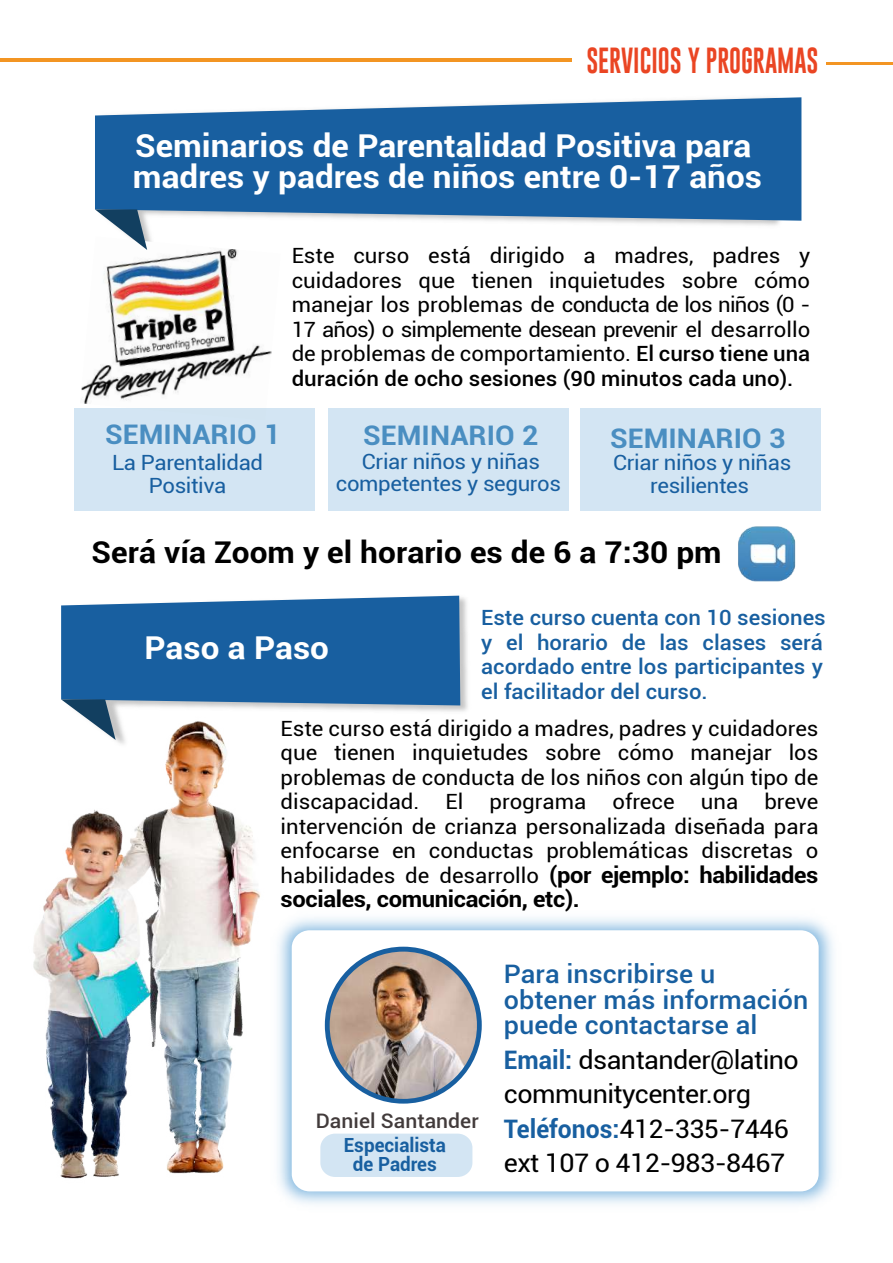
<style>
.page{position:relative;width:893px;height:1263px;background:#fff}
.page>*{position:absolute;margin:0;border:0;box-sizing:border-box;transform-origin:0 0}
.t1{font:700 31.5px/31.5px "Roboto";color:#fff;scale:1.06 1}
.t2{font:700 30px "Roboto";color:#000;scale:1.06 1}
.t3{font:30px "Gobold";color:#ea4523;scale:.79 1}
.t4{font:700 27px "Roboto";color:#4a8ec1;scale:1.06 1}
.t5{font:25.5px/34.5px "Roboto";letter-spacing:-.02em;color:#000;scale:1.06 1}
.t6{font:500 25.5px/25.5px "Roboto";color:#185fa0;scale:1.06 1}
.t7{font:700 22.5px "Roboto";letter-spacing:-.015em;color:#000;scale:1.06 1}
.t8{font:21px/24.5px "Roboto";color:#000;text-align:justify;scale:1.06 1}
.t9{font:500 21px/24.5px "Roboto";color:#185fa0;scale:1.06 1}
.t10{font:21px/22.5px "Roboto";letter-spacing:-.015em;color:#185fa0;text-align:center;scale:1.06 1}
.t11{font:500 19.95px "Roboto";color:#423b3b;scale:1.06 1}
.t12{font:700 19.5px/19.5px "Roboto";color:#185fa0;text-align:center}
.s1{font-weight:500}
.s2{font-weight:700;font-size:22.5px}
.s3{font-weight:700;color:#185fa0}
</style>
<div class="page">
<hr style="left:827px;top:62px;width:66px;height:3px;background:#f39523">
<hr style="left:0;top:58px;width:571px;height:4px;background:#f39523">
<img style="left:33px;top:797px;width:222px;height:382px">
<img style="left:81px;top:236px;width:191px;height:168px">
<img style="left:738px;top:526px;width:58px;height:56px">
<svg style="left:95px;top:97px;width:706px;height:124px;background:#3270aa"></svg>
<svg style="left:95px;top:209px;width:52px;height:41px"></svg>
<img style="left:115px;top:595px;width:353px;height:202px">
<svg style="left:61px;top:596px;width:399px;height:144px"></svg>
<div style="left:75px;top:408px;width:240px;height:102px;background:#d3e5f3"></div>
<div style="left:328px;top:408px;width:240px;height:102px;background:#d3e5f3"></div>
<div style="left:580px;top:408px;width:240px;height:102px;background:#d3e5f3"></div>
<img style="left:233px;top:873px;width:601px;height:331px">
<div style="left:292px;top:930px;width:527px;height:261px;background:#fff;border-radius:18px"></div>
<div style="left:325px;top:947px;width:157px;height:156px;background:#185fa0;border-radius:50%"></div>
<img style="left:330px;top:951px;width:147px;height:148px;border-radius:74px">
<div style="left:320px;top:1133px;width:152px;height:44px;background:#d3e5f3;border-radius:15px"></div>
<h2 class="t3" style="left:586px;top:39px;width:295px">SERVICIOS Y PROGRAMAS</h2>
<h1 class="t1" style="left:133px;top:129px;width:595px">Seminarios de Parentalidad Positiva para madres y padres de niños entre 0-17 años</h1>
<p class="t4" style="left:105px;top:415px;width:167px">SEMINARIO 1</p>
<p class="t10" style="left:112px;top:450px;width:144px">La Parentalidad<br>Positiva</p>
<p class="t8" style="left:292px;top:243px;width:491px">Este curso está dirigido a madres, padres y cuidadores que tienen inquietudes sobre cómo manejar los problemas de conducta de los niños (0 - 17 años) o simplemente desean prevenir el desarrollo de problemas de comportamiento. <span class="s1">El curso tiene una duración de ocho sesiones (90 minutos cada uno).</span></p>
<p class="t4" style="left:363px;top:417px;width:167px">SEMINARIO 2</p>
<p class="t10" style="left:336px;top:449px;width:214px">Criar niños y niñas competentes y seguros</p>
<p class="t4" style="left:610px;top:420px;width:167px">SEMINARIO 3</p>
<p class="t10" style="left:613px;top:451px;width:169px">Criar niños y niñas resilientes</p>
<h2 class="t2" style="left:92px;top:531px;width:596px">Será vía Zoom y el horario es de 6 a 7:30 pm</h2>
<h1 class="t1" style="left:144px;top:631px;width:176px">Paso a Paso</h1>
<p class="t9" style="left:481px;top:604px;width:327px">Este curso cuenta con 10 sesiones y el horario de las clases será acordado entre los participantes y el facilitador del curso.</p>
<p class="t8" style="left:281px;top:715px;width:509px">Este curso está dirigido a madres, padres y cuidadores que tienen inquietudes sobre cómo manejar los problemas de conducta de los niños con algún tipo de discapacidad. El programa ofrece una breve intervención de crianza personalizada diseñada para enfocarse en conductas problemáticas discretas o habilidades de desarrollo <span class="s2">(por ejemplo: habilidades</span></p>
<p class="t7" style="left:281px;top:883px;width:284px">sociales, comunicación, etc).</p>
<p class="t11" style="left:316px;top:1107px;width:155px">Daniel Santander</p>
<p class="t12" style="left:344px;top:1134px;width:104px">Especialista de Padres</p>
<p class="t6" style="left:504px;top:960px;width:289px">Para inscribirse u obtener más información puede contactarse al</p>
<p class="t5" style="left:504px;top:1041px;width:280px"><span class="s3">Email:</span> dsantander@latino communitycenter.org<br><span class="s3">Teléfonos:</span>412-335-7446 ext 107 o 412-983-8467</p>
</div>
